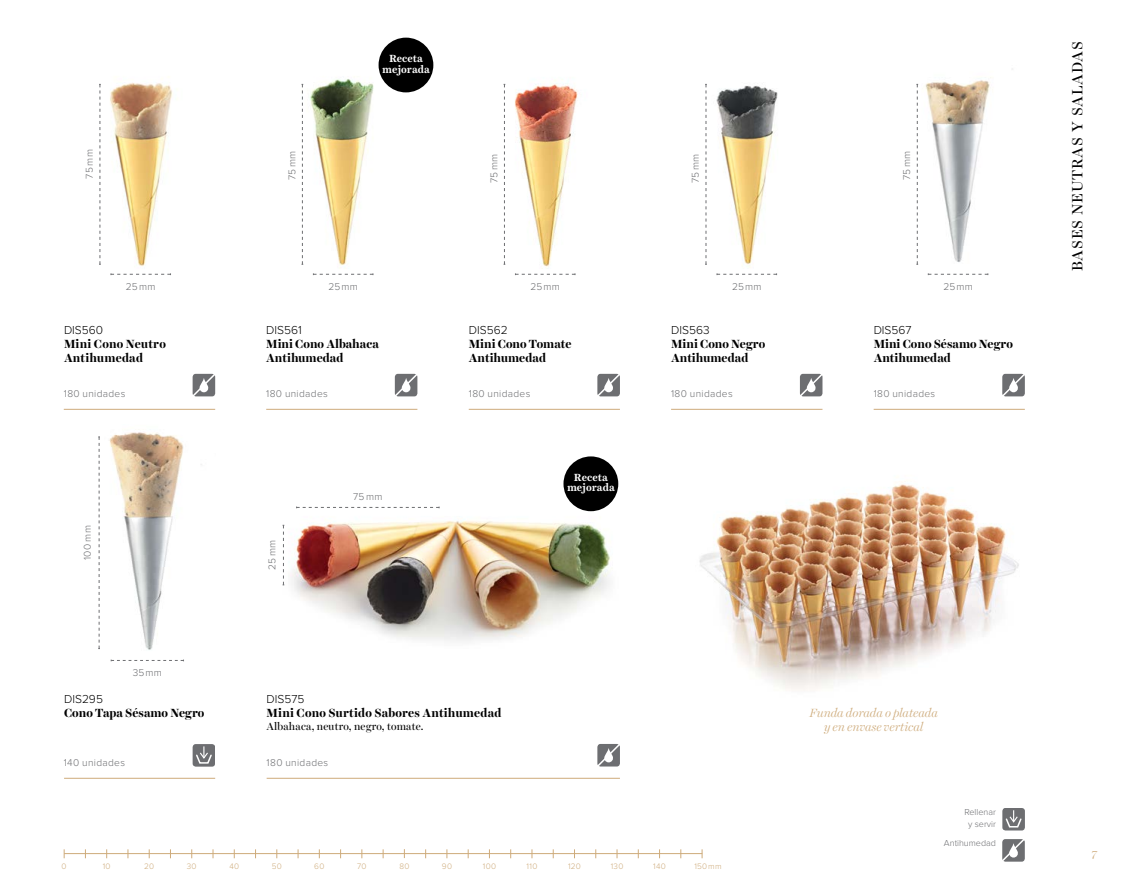
<style>
.page{position:relative;width:1127px;height:893px;background:#fff}
.page>*{position:absolute;margin:0;border:0;box-sizing:border-box;transform-origin:0 0}
.t1{font:15px "Harriet Display";letter-spacing:.055em;color:#000}
.t2{font:700 12px/14.4px "Harriet Display";letter-spacing:.005em;color:#000}
.t3{font:300 12px "Proxima Nova";color:#000}
.t4{font:italic 300 12px/14.4px "Harriet Display";letter-spacing:-.005em;color:#ceab7b;text-align:center}
.t5{font:italic 300 11.1px "Harriet Display";color:#ceab7b}
.t6{font:10.5px "Harriet Display";letter-spacing:.015em;color:#000}
.t7{font:700 10.5px/10.5px "Harriet Text";color:#fff;text-align:center}
.t8{font:300 10.2px "Proxima Nova";letter-spacing:.03em;color:#6d6e71}
.t9{font:300 9px/12px "Proxima Nova";color:#6d6e71;text-align:center}
.t10{font:300 8.25px "Proxima Nova";letter-spacing:.04em;color:#ceab7b}
</style>
<div class="page">
<hr style="left:64px;top:853px;width:638px;height:1px;background:#ceab7b">
<img style="left:699px;top:484px;width:320px;height:207px">
<hr style="left:64px;top:409px;width:151px;height:1px;background:#ceab7b">
<hr style="left:64px;top:778px;width:151px;height:1px;background:#ceab7b">
<hr style="left:266px;top:409px;width:151px;height:1px;background:#ceab7b">
<hr style="left:267px;top:778px;width:353px;height:1px;background:#ceab7b">
<hr style="left:469px;top:409px;width:151px;height:1px;background:#ceab7b">
<hr style="left:671px;top:409px;width:151px;height:1px;background:#ceab7b">
<hr style="left:873px;top:409px;width:152px;height:1px;background:#ceab7b">
<img style="left:99px;top:82px;width:74px;height:194px">
<img style="left:301px;top:43px;width:117px;height:233px">
<img style="left:503px;top:80px;width:75px;height:196px">
<img style="left:705px;top:83px;width:73px;height:193px">
<img style="left:98px;top:432px;width:104px;height:218px">
<img style="left:917px;top:68px;width:96px;height:197px">
<img style="left:282px;top:457px;width:337px;height:184px">
<svg style="left:1002px;top:808px;width:23px;height:22px"></svg>
<svg style="left:193px;top:744px;width:22px;height:23px"></svg>
<svg style="left:1002px;top:839px;width:23px;height:23px"></svg>
<svg style="left:193px;top:374px;width:22px;height:22px"></svg>
<svg style="left:395px;top:374px;width:22px;height:22px"></svg>
<svg style="left:597px;top:374px;width:23px;height:22px"></svg>
<svg style="left:800px;top:374px;width:22px;height:22px"></svg>
<svg style="left:1002px;top:374px;width:23px;height:22px"></svg>
<svg style="left:597px;top:744px;width:23px;height:22px"></svg>
<svg style="left:111px;top:273px;width:60px;height:2px"></svg>
<svg style="left:111px;top:660px;width:73px;height:1px"></svg>
<svg style="left:313px;top:273px;width:61px;height:2px"></svg>
<svg style="left:515px;top:273px;width:61px;height:2px"></svg>
<svg style="left:283px;top:525px;width:1px;height:61px"></svg>
<svg style="left:717px;top:273px;width:60px;height:2px"></svg>
<svg style="left:928px;top:273px;width:60px;height:2px"></svg>
<svg style="left:99px;top:84px;width:2px;height:181px"></svg>
<svg style="left:98px;top:437px;width:2px;height:212px"></svg>
<svg style="left:302px;top:84px;width:1px;height:181px"></svg>
<svg style="left:296px;top:507px;width:144px;height:1px"></svg>
<svg style="left:504px;top:84px;width:1px;height:181px"></svg>
<svg style="left:705px;top:84px;width:2px;height:181px"></svg>
<svg style="left:916px;top:84px;width:2px;height:181px"></svg>
<div style="left:378px;top:38px;width:55px;height:54px;background:#000;border-radius:50%"></div>
<div style="left:563px;top:456px;width:55px;height:55px;background:#000;border-radius:50%"></div>
<p class="t7" style="left:382px;top:53px;width:49px">Receta mejorada</p>
<p class="t8" style="left:85px;top:179px;width:31px;rotate:-90deg">75 mm</p>
<p class="t8" style="left:287px;top:180px;width:31px;rotate:-90deg">75 mm</p>
<p class="t8" style="left:489px;top:183px;width:31px;rotate:-90deg">75 mm</p>
<p class="t8" style="left:691px;top:183px;width:31px;rotate:-90deg">75 mm</p>
<p class="t8" style="left:902px;top:180px;width:31px;rotate:-90deg">75 mm</p>
<p class="t8" style="left:126px;top:282px;width:31px">25mm</p>
<p class="t8" style="left:328px;top:282px;width:31px">25mm</p>
<p class="t8" style="left:530px;top:282px;width:31px">25mm</p>
<p class="t8" style="left:732px;top:282px;width:31px">25mm</p>
<p class="t8" style="left:943px;top:282px;width:31px">25mm</p>
<p class="t3" style="left:64px;top:324px;width:41px">DIS560</p>
<p class="t2" style="left:64px;top:337px;width:103px">Mini Cono Neutro<br>Antihumedad</p>
<p class="t3" style="left:266px;top:324px;width:37px">DIS561</p>
<p class="t2" style="left:266px;top:337px;width:114px">Mini Cono Albahaca<br>Antihumedad</p>
<p class="t3" style="left:469px;top:324px;width:40px">DIS562</p>
<p class="t2" style="left:469px;top:337px;width:104px">Mini Cono Tomate<br>Antihumedad</p>
<p class="t3" style="left:671px;top:324px;width:40px">DIS563</p>
<p class="t2" style="left:671px;top:337px;width:96px">Mini Cono Negro<br>Antihumedad</p>
<p class="t3" style="left:873px;top:324px;width:39px">DIS567</p>
<p class="t2" style="left:873px;top:337px;width:141px">Mini Cono Sésamo Negro<br>Antihumedad</p>
<p class="t8" style="left:64px;top:389px;width:63px">180 unidades</p>
<p class="t8" style="left:266px;top:389px;width:63px">180 unidades</p>
<p class="t8" style="left:469px;top:389px;width:63px">180 unidades</p>
<p class="t8" style="left:671px;top:389px;width:63px">180 unidades</p>
<p class="t8" style="left:874px;top:389px;width:63px">180 unidades</p>
<p class="t8" style="left:353px;top:492px;width:31px">75 mm</p>
<p class="t7" style="left:567px;top:472px;width:49px">Receta mejorada</p>
<p class="t8" style="left:83px;top:560px;width:36px;rotate:-90deg">100 mm</p>
<p class="t8" style="left:267px;top:570px;width:32px;rotate:-90deg">25 mm</p>
<p class="t8" style="left:133px;top:668px;width:31px">35mm</p>
<p class="t3" style="left:64px;top:693px;width:40px">DIS295</p>
<p class="t2" style="left:64px;top:706px;width:142px">Cono Tapa Sésamo Negro</p>
<p class="t3" style="left:267px;top:693px;width:39px">DIS575</p>
<p class="t2" style="left:267px;top:706px;width:236px">Mini Cono Surtido Sabores Antihumedad</p>
<p class="t6" style="left:267px;top:719px;width:158px">Albahaca, neutro, negro, tomate.</p>
<p class="t4" style="left:809px;top:705px;width:130px">Funda dorada o plateada y en envase vertical</p>
<p class="t8" style="left:64px;top:758px;width:63px">140 unidades</p>
<p class="t8" style="left:267px;top:758px;width:63px">180 unidades</p>
<p class="t9" style="left:964px;top:806px;width:33px">Rellenar y servir</p>
<p class="t9" style="left:944px;top:837px;width:53px">Antihumedad</p>
<p class="t10" style="left:62px;top:863px;width:7px">0</p>
<p class="t10" style="left:103px;top:863px;width:9px">10</p>
<p class="t10" style="left:144px;top:863px;width:11px">20</p>
<p class="t10" style="left:187px;top:863px;width:11px">30</p>
<p class="t10" style="left:229px;top:863px;width:11px">40</p>
<p class="t10" style="left:272px;top:863px;width:12px">50</p>
<p class="t10" style="left:314px;top:863px;width:12px">60</p>
<p class="t10" style="left:357px;top:863px;width:11px">70</p>
<p class="t10" style="left:399px;top:863px;width:12px">80</p>
<p class="t10" style="left:442px;top:863px;width:12px">90</p>
<p class="t10" style="left:483px;top:863px;width:15px">100</p>
<p class="t10" style="left:526px;top:863px;width:12px">110</p>
<p class="t10" style="left:568px;top:863px;width:14px">120</p>
<p class="t10" style="left:611px;top:863px;width:14px">130</p>
<p class="t10" style="left:653px;top:863px;width:14px">140</p>
<p class="t10" style="left:694px;top:863px;width:29px">150mm</p>
<p class="t1" style="left:1066px;top:271px;width:232px;rotate:-90deg">BASES NEUTRAS Y SALADAS</p>
<p class="t5" style="left:1091px;top:846px;width:7px">7</p>
</div>
